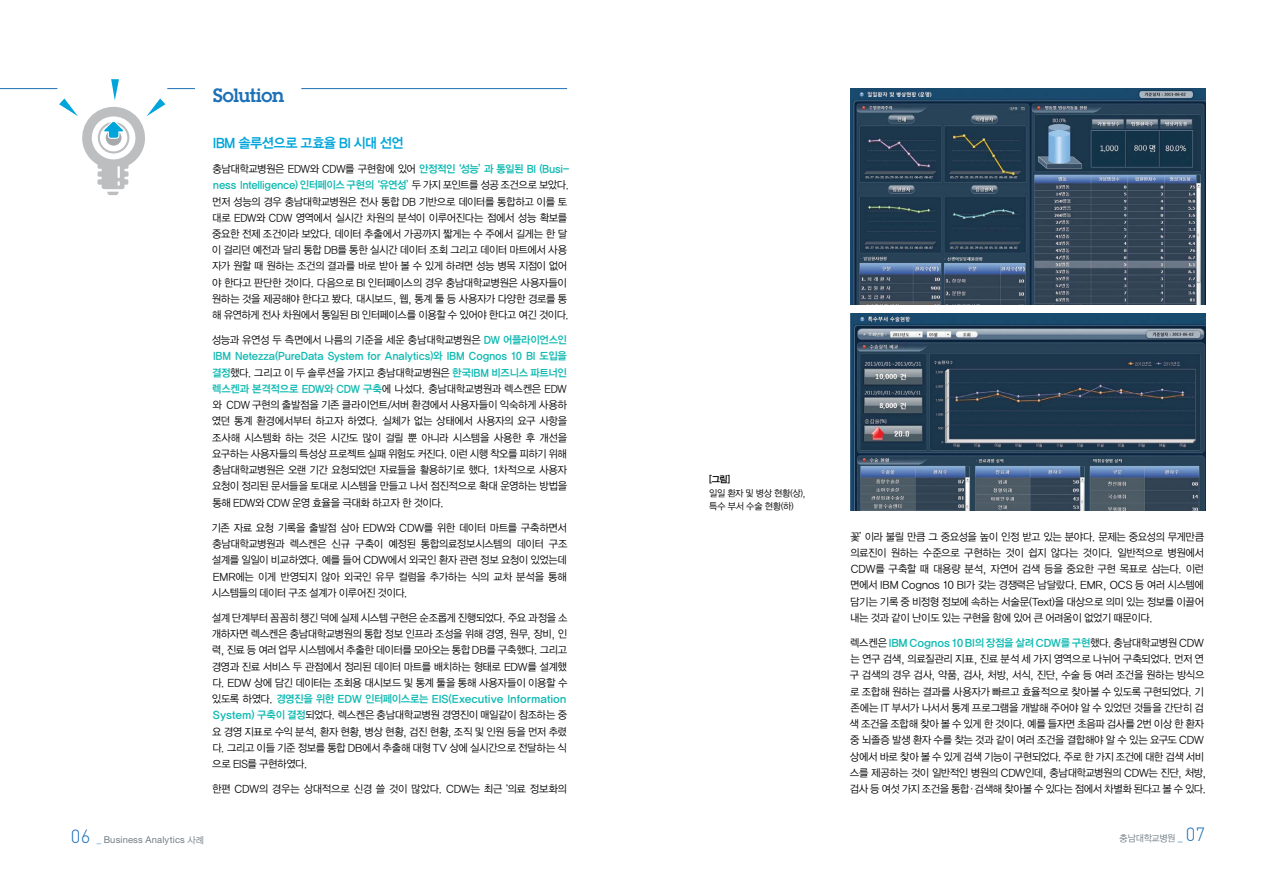
<style>
.page{position:relative;width:1276px;height:886px;background:#fff}
.page>*{position:absolute;margin:0;border:0;box-sizing:border-box;transform-origin:0 0}
.t1{font:600 18.75px "Lubalin Graph LT";letter-spacing:-.015em;color:#1c70b8}
.t2{font:13.75px "YGO145";letter-spacing:-.105em;color:#00a5db;scale:.95 1}
.t3{font:10.62px/16.2px "YGO125";letter-spacing:-.1em;color:#000;text-align:justify;scale:.95 1}
.t4{font:10.62px "YGO145";letter-spacing:-.08em;color:#0fbab2;scale:.95 1}
.t5{font:9.38px/13.8px "YGO125";letter-spacing:-.1em;color:#000;scale:.95 1}
.t6{font:9.38px "Helvetica Neue LT Pro";letter-spacing:.015em;color:#727d84}
.t7{font:9.38px "YGO125";letter-spacing:-.11em;color:#727d84;scale:.95 1}
.t8{font:9.38px "YGO145";color:#000;scale:.95 1}
.s1{font-family:"YGO145";color:#0fbab2}
.s2{font-family:"YGO125";color:#000}
.s3{font-family:"DIN";font-weight:300;font-size:18.75px;color:#1c70b8}
.s4{font-family:"Lubalin Graph LT";font-weight:600;font-size:8.75px;color:#1c70b8}
.s5{font-family:"YGO125"}
.s6{font-family:"Lubalin Graph LT";font-weight:600;font-size:10px;color:#1c70b8}
</style>
<div class="page">
<img style="left:850px;top:89px;width:355px;height:216px">
<img style="left:850px;top:314px;width:355px;height:196px">
<hr style="left:0;top:88px;width:57px;height:1px;background:#1c70b8">
<hr style="left:301px;top:88px;width:266px;height:1px;background:#1c70b8">
<svg style="left:59px;top:79px;width:136px;height:116px"></svg>
<h1 class="t1" style="left:213px;top:83px;width:72px">Solution</h1>
<p class="t2" style="left:212px;top:134px;width:203px">IBM 솔루션으로 고효율 BI 시대 선언</p>
<p class="t3" style="left:212px;top:161px;width:378px">충남대학교병원은 EDW와 CDW를 구현함에 있어 <span class="s1">안정적인‘성능’과 통일된 BI (Busi-</span></p>
<p class="t4" style="left:213px;top:178px;width:377px">ness Intelligence) 인터페이스 구현의‘유연성’<span class="s2">두 가지 포인트를 성공 조건으로 보았다.</span></p>
<p class="t3" style="left:211px;top:193px;width:378px;text-align:left">먼저 성능의 경우 충남대학교병원은 전사 통합 DB 기반으로 데이터를 통합하고 이를 토 대로 EDW와 CDW 영역에서 실시간 차원의 분석이 이루어진다는 점에서 성능 확보를 중요한 전제 조건이라 보았다. 데이터 추출에서 가공까지 짧게는 수 주에서 길게는 한 달 이 걸리던 예전과 달리 통합 DB를 통한 실시간 데이터 조회 그리고 데이터 마트에서 사용 자가 원할 때 원하는 조건의 결과를 바로 받아 볼 수 있게 하려면 성능 병목 지점이 없어 야 한다고 판단한 것이다. 다음으로 BI 인터페이스의 경우 충남대학교병원은 사용자들이 원하는 것을 제공해야 한다고 봤다. 대시보드, 웹, 통계 툴 등 사용자가 다양한 경로를 통 해 유연하게 전사 차원에서 통일된 BI 인터페이스를 이용할 수 있어야 한다고 여긴 것이다.</p>
<p class="t3" style="left:211px;top:332px;width:376px">성능과 유연성 두 측면에서 나름의 기준을 세운 충남대학교병원은 <span class="s1">DW 어플라이언스인</span></p>
<p class="t4" style="left:213px;top:350px;width:375px">IBM Netezza(PureData System for Analytics)와 IBM Cognos 10 BI 도입을</p>
<p class="t3" style="left:212px;top:365px;width:376px"><span class="s1">결정</span>했다. 그리고 이 두 솔루션을 가지고 충남대학교병원은 <span class="s1">한국IBM 비즈니스 파트너인 렉스켄과 본격적으로 EDW와 CDW 구축</span>에 나섰다. 충남대학교병원과 렉스켄은 EDW 와 CDW 구현의 출발점을 기존 클라이언트/서버 환경에서 사용자들이 익숙하게 사용하 였던 통계 환경에서부터 하고자 하였다. 실체가 없는 상태에서 사용자의 요구 사항을 조사해 시스템화 하는 것은 시간도 많이 걸릴 뿐 아니라 시스템을 사용한 후 개선을 요구하는 사용자들의 특성상 프로젝트 실패 위험도 커진다. 이런 시행 착오를 피하기 위해 충남대학교병원은 오랜 기간 요청되었던 자료들을 활용하기로 했다. 1차적으로 사용자 요청이 정리된 문서들을 토대로 시스템을 만들고 나서 점진적으로 확대 운영하는 방법을 통해 EDW와 CDW 운영 효율을 극대화 하고자 한 것이다.</p>
<p class="t3" style="left:211px;top:520px;width:377px">기존 자료 요청 기록을 출발점 삼아 EDW와 CDW를 위한 데이터 마트를 구축하면서 충남대학교병원과 렉스켄은 신규 구축이 예정된 통합의료정보시스템의 데이터 구조 설계를 일일이 비교하였다. 예를 들어 CDW에서 외국인 환자 관련 정보 요청이 있었는데 EMR에는 이게 반영되지 않아 외국인 유무 컬럼을 추가하는 식의 교차 분석을 통해 시스템들의 데이터 구조 설계가 이루어진 것이다.</p>
<p class="t3" style="left:211px;top:610px;width:377px">설계 단계부터 꼼꼼히 챙긴 덕에 실제 시스템 구현은 순조롭게 진행되었다. 주요 과정을 소 개하자면 렉스켄은 충남대학교병원의 통합 정보 인프라 조성을 위해 경영, 원무, 장비, 인 력, 진료 등 여러 업무 시스템에서 추출한 데이터를 모아오는 통합 DB를 구축했다. 그리고 경영과 진료 서비스 두 관점에서 정리된 데이터 마트를 배치하는 형태로 EDW를 설계했 다. EDW 상에 담긴 데이터는 조회용 대시보드 및 통계 툴을 통해 사용자들이 이용할 수</p>
<p class="t4" style="left:212px;top:692px;width:375px"><span class="s2">있도록 하였다.</span> 경영진을 위한 EDW 인터페이스로는 EIS(Executive Information</p>
<p class="t3" style="left:212px;top:707px;width:376px"><span class="s1">System) 구축이 결정</span>되었다. 렉스켄은 충남대학교병원 경영진이 매일같이 참조하는 중 요 경영 지표로 수익 분석, 환자 현황, 병상 현황, 검진 현황, 조직 및 인원 등을 먼저 추렸 다. 그리고 이들 기준 정보를 통합 DB에서 추출해 대형 TV 상에 실시간으로 전달하는 식 으로 EIS를 구현하였다.</p>
<p class="t3" style="left:212px;top:781px;width:375px">한편 CDW의 경우는 상대적으로 신경 쓸 것이 많았다. CDW는 최근‘의료 정보화의</p>
<p class="t8" style="left:709px;top:473px;width:24px">[그림]</p>
<p class="t5" style="left:709px;top:486px;width:104px">일일 환자 및 병상 현황(상), 특수 부서 수술 현황(하)</p>
<p class="t3" style="left:850px;top:528px;width:375px">꽃’이라 불릴 만큼 그 중요성을 높이 인정 받고 있는 분야다. 문제는 중요성의 무게만큼 의료진이 원하는 수준으로 구현하는 것이 쉽지 않다는 것이다. 일반적으로 병원에서 CDW를 구축할 때 대용량 분석, 자연어 검색 등을 중요한 구현 목표로 삼는다. 이런 면에서 IBM Cognos 10 BI가 갖는 경쟁력은 남달랐다. EMR, OCS 등 여러 시스템에 담기는 기록 중 비정형 정보에 속하는 서술문(Text)을 대상으로 의미 있는 정보를 이끌어 내는 것과 같이 난이도 있는 구현을 함에 있어 큰 어려움이 없었기 때문이다.</p>
<p class="t4" style="left:849px;top:636px;width:374px"><span class="s2">렉스켄은</span> IBM Cognos 10 BI의 장점을 살려 CDW를 구현<span class="s2">했다. 충남대학교병원 CDW</span></p>
<p class="t3" style="left:849px;top:651px;width:378px;text-align:left">는 연구 검색, 의료질관리 지표, 진료 분석 세 가지 영역으로 나뉘어 구축되었다. 먼저 연 구 검색의 경우 검사, 약품, 검사, 처방, 서식, 진단, 수술 등 여러 조건을 원하는 방식으 로 조합해 원하는 결과를 사용자가 빠르고 효율적으로 찾아볼 수 있도록 구현되었다. 기 존에는 IT 부서가 나서서 통계 프로그램을 개발해 주어야 알 수 있었던 것들을 간단히 검 색 조건을 조합해 찾아 볼 수 있게 한 것이다. 예를 들자면 초음파 검사를 2번 이상 한 환자 중 뇌졸증 발생 환자 수를 찾는 것과 같이 여러 조건을 결합해야 알 수 있는 요구도 CDW 상에서 바로 찾아 볼 수 있게 검색 기능이 구현되었다. 주로 한 가지 조건에 대한 검색 서비 스를 제공하는 것이 일반적인 병원의 CDW인데, 충남대학교병원의 CDW는 진단, 처방, 검사 등 여섯 가지 조건을 통합·검색해 찾아볼 수 있다는 점에서 차별화 된다고 볼 수 있다.</p>
<p class="t6" style="left:71px;top:833px;width:135px"><span class="s3">06</span> <span class="s4">_</span> Business Analytics <span class="s5">사례</span></p>
<p class="t7" style="left:1119px;top:833px;width:92px">충남대학교병원 <span class="s6">_</span> <span class="s3">07</span></p>
</div>
